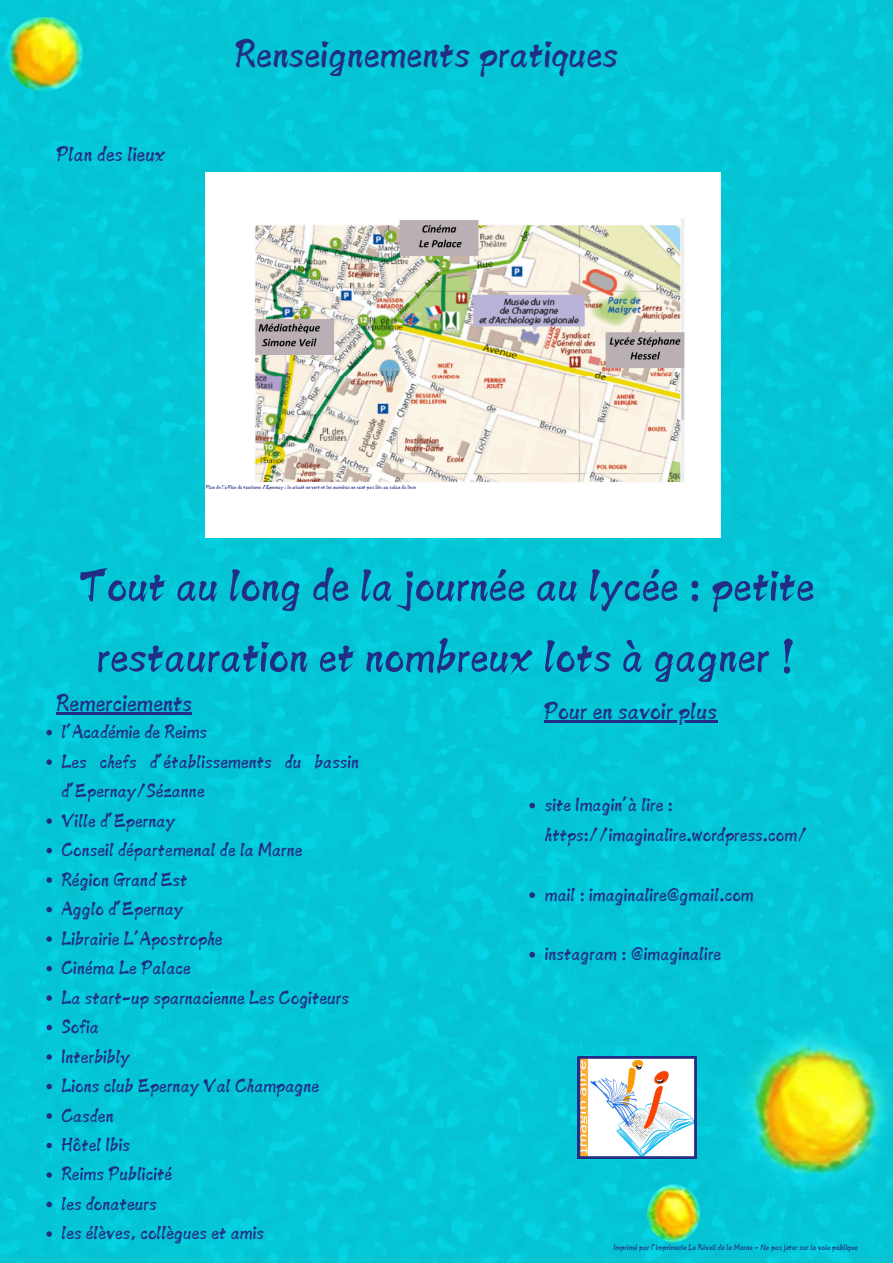
<style>
.page{position:relative;width:893px;height:1263px;background:#fff}
.page>*{position:absolute;margin:0;border:0;box-sizing:border-box;transform-origin:0 0}
.t1{font:51px/70.9px "Canva Shadow Stream Latin";color:#222d85;text-align:center}
.t2{font:44.1px "Canva Shadow Stream Latin";color:#222d85}
.t3{font:27px "Canva Shadow Stream Latin";color:#222d85}
.t4{font:23.25px "Canva Shadow Stream Latin";color:#222d85}
.t5{font:21.3px/29.5px "Canva Shadow Stream Latin";color:#222d85}
.t6{font:9px "Canva Shadow Stream Latin";color:#222d85}
.t7{font:6px "Canva Shadow Stream Latin";color:#222d85}
</style>
<div class="page">
<img style="left:0;top:0;width:893px;height:1263px">
<svg style="left:578px;top:1056px;width:118px;height:102px"></svg>
<img style="left:735px;top:1018px;width:158px;height:178px">
<img style="left:630px;top:1176px;width:90px;height:87px">
<img style="left:0;top:0;width:90px;height:105px">
<img style="left:206px;top:172px;width:514px;height:365px">
<hr style="left:56px;top:712px;width:136px;height:3px;background:#222d85">
<hr style="left:544px;top:720px;width:173px;height:3px;background:#222d85">
<svg style="left:46px;top:730px;width:6px;height:5px"></svg>
<svg style="left:46px;top:759px;width:6px;height:6px"></svg>
<svg style="left:46px;top:818px;width:6px;height:6px"></svg>
<svg style="left:46px;top:848px;width:6px;height:5px"></svg>
<svg style="left:46px;top:877px;width:6px;height:6px"></svg>
<svg style="left:46px;top:907px;width:6px;height:5px"></svg>
<svg style="left:46px;top:936px;width:6px;height:6px"></svg>
<svg style="left:46px;top:966px;width:6px;height:5px"></svg>
<svg style="left:46px;top:995px;width:6px;height:6px"></svg>
<svg style="left:46px;top:1025px;width:6px;height:5px"></svg>
<svg style="left:46px;top:1054px;width:6px;height:6px"></svg>
<svg style="left:46px;top:1084px;width:6px;height:5px"></svg>
<svg style="left:46px;top:1113px;width:6px;height:6px"></svg>
<svg style="left:46px;top:1143px;width:6px;height:5px"></svg>
<svg style="left:46px;top:1172px;width:6px;height:6px"></svg>
<svg style="left:46px;top:1202px;width:6px;height:5px"></svg>
<svg style="left:46px;top:1231px;width:6px;height:6px"></svg>
<svg style="left:529px;top:803px;width:6px;height:5px"></svg>
<svg style="left:529px;top:892px;width:6px;height:6px"></svg>
<svg style="left:529px;top:952px;width:6px;height:5px"></svg>
<h2 class="t4" style="left:56px;top:143px;width:111px">Plan des lieux</h2>
<p class="t2" style="left:234px;top:32px;width:385px">Renseignements pratiques</p>
<p class="t7" style="left:206px;top:484px;width:212px">Plan de l’office du tourisme d’Epernay : le cricuit en vert et les numéros ne sont pas liés au salon du livre</p>
<h4 class="t1" style="left:79px;top:550px;width:737px">Tout au long de la journée au lycée : petite restauration et nombreux lots à gagner !</h4>
<p class="t3" style="left:56px;top:689px;width:137px">Remerciements</p>
<p class="t3" style="left:544px;top:697px;width:175px">Pour en savoir plus</p>
<h1 class="t5" style="left:61px;top:717px;width:147px">l’Académie de Reims</h1>
<h3 class="t5" style="left:61px;top:746px;width:299px">Les chefs d’établissements du bassin d’Epernay/Sézanne</h3>
<p class="t5" style="left:61px;top:805px;width:115px">Ville d’Epernay</p>
<p class="t5" style="left:61px;top:835px;width:243px">Conseil départemenal de la Marne</p>
<p class="t5" style="left:61px;top:864px;width:128px">Région Grand Est</p>
<p class="t5" style="left:61px;top:894px;width:124px">Agglo d’Epernay</p>
<p class="t5" style="left:61px;top:923px;width:163px">Librairie L’Apostrophe</p>
<p class="t5" style="left:61px;top:953px;width:131px">Cinéma Le Palace</p>
<p class="t5" style="left:61px;top:982px;width:289px">La start-up sparnacienne Les Cogiteurs</p>
<p class="t5" style="left:61px;top:1012px;width:39px">Sofia</p>
<p class="t5" style="left:61px;top:1041px;width:70px">Interbibly</p>
<p class="t5" style="left:61px;top:1071px;width:259px">Lions club Epernay Val Champagne</p>
<p class="t5" style="left:61px;top:1100px;width:54px">Casden</p>
<p class="t5" style="left:61px;top:1130px;width:70px">Hôtel Ibis</p>
<p class="t5" style="left:61px;top:1159px;width:112px">Reims Publicité</p>
<p class="t5" style="left:61px;top:1189px;width:97px">les donateurs</p>
<p class="t5" style="left:61px;top:1218px;width:204px">les élèves, collègues et amis</p>
<p class="t5" style="left:545px;top:790px;width:264px;line-height:29.8px">site Imagin’à lire : https://imaginalire.wordpress.com/</p>
<p class="t5" style="left:545px;top:879px;width:211px">mail : imaginalire@gmail.com</p>
<h3 class="t5" style="left:545px;top:939px;width:178px">instagram : @imaginalire</h3>
<p class="t6" style="left:613px;top:1243px;width:245px">Imprimé par l’imprimerie Le Réveil de la Marne - Ne pas jeter sur la voie publique</p>
</div>
